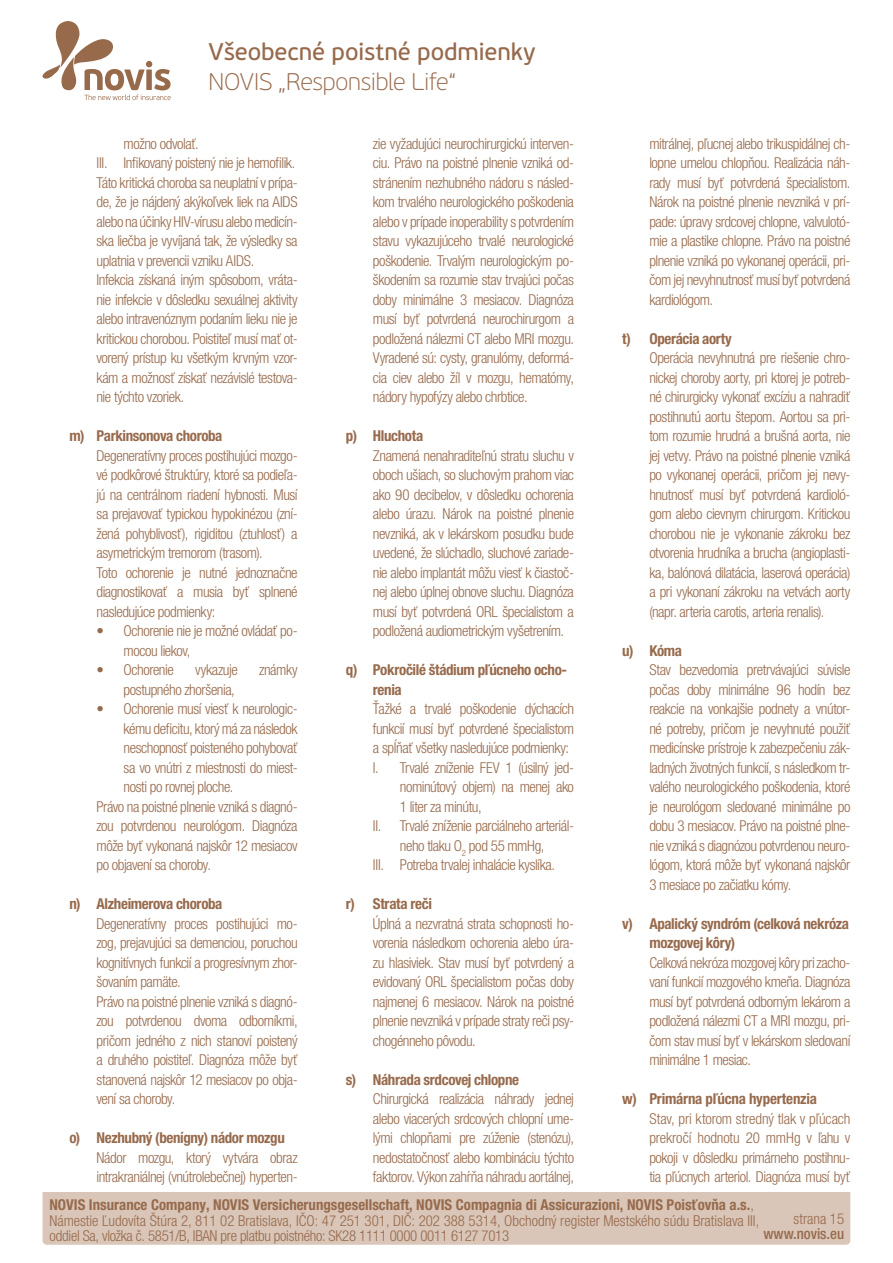
<style>
.page{position:relative;width:893px;height:1263px;background:#fff}
.page>*{position:absolute;margin:0;border:0;box-sizing:border-box;transform-origin:0 0}
.t1{font:24px "PF Beau Sans Pro Bbook";letter-spacing:-.005em;color:#976a4c}
.t2{font:100 24px "PF Beau Sans Pro";letter-spacing:-.01em;color:#976a4c}
.t3{font:300 condensed 15px/19.5px "Helvetica Neue LT Pro";letter-spacing:-.03em;color:#976a4c;text-align:justify}
.t4{font:300 condensed 15px/15.3px "Helvetica Neue LT Pro";color:#976a4c}
.t5{font:700 condensed 15px/19.5px "Helvetica Neue LT Pro";letter-spacing:-.025em;color:#976a4c}
.t6{font:500 condensed 15px "Helvetica Neue LT Pro";color:#976a4c}
.s1{font-weight:700}
.s2{font-family:"Helvetica Neue LT Com"}
</style>
<div class="page">
<div style="left:43px;top:1192px;width:807px;height:53px;background:#d9c6b8"></div>
<svg style="left:42px;top:21px;width:129px;height:79px"></svg>
<h1 class="t1" style="left:208px;top:38px;width:328px">Všeobecné poistné podmienky</h1>
<h1 class="t2" style="left:208px;top:68px;width:249px">NOVIS „Responsible Life“</h1>
<p class="t3" style="left:97px;top:133px;width:203px;text-align:left;text-indent:27px">možno odvolať.<br>III. Infikovaný poistený nie je hemofilik.<br>Táto kritická choroba sa neuplatní v prípa&shy;de, že je nájdený akýkoľvek liek na AIDS alebo na účinky HIV-vírusu alebo medicín&shy;ska liečba je vyvíjaná tak, že výsledky sa uplatnia v prevencii vzniku AIDS.<br>Infekcia získaná iným spôsobom, vráta&shy;nie infekcie v dôsledku sexuálnej aktivity alebo intravenóznym podaním lieku nie je kritickou chorobou. Poistiteľ musí mať ot&shy;vorený prístup ku všetkým krvným vzor&shy;kám a možnosť získať nezávislé testova&shy;nie týchto vzoriek.</p>
<p class="t5" style="left:70px;top:426px;width:154px">m) Parkinsonova choroba</p>
<p class="t3" style="left:97px;top:445px;width:203px;text-align:left">Degeneratívny proces postihujúci mozgo&shy;vé podkôrové štruktúry, ktoré sa podieľa&shy;jú na centrálnom riadení hybnosti. Musí sa prejavovať typickou hypokinézou (zní&shy;žená pohyblivosť), rigiditou (ztuhlosť) a asymetrickým tremorom (trasom).<br>Toto ochorenie je nutné jednoznačne diagnostikovať a musia byť splnené nasledujúce podmienky:</p>
<p class="t3" style="left:124px;top:621px;width:174px;text-indent:-27px">• Ochorenie nie je možné ovládať po&shy;mocou liekov,</p>
<p class="t3" style="left:97px;top:660px;width:79px">• Ochorenie</p>
<p class="t3" style="left:195px;top:660px;width:44px">vykazuje</p>
<p class="t3" style="left:259px;top:660px;width:40px">známky</p>
<p class="t3" style="left:124px;top:679px;width:113px">postupného zhoršenia,</p>
<p class="t3" style="left:97px;top:699px;width:201px">• Ochorenie musí viesť k neurologic-</p>
<p class="t3" style="left:124px;top:718px;width:176px">kému deficitu, ktorý má za následok</p>
<p class="t3" style="left:124px;top:738px;width:176px">neschopnosť poisteného pohybovať</p>
<p class="t3" style="left:124px;top:757px;width:176px">sa vo vnútri z miestnosti do miest-</p>
<p class="t3" style="left:124px;top:777px;width:111px">nosti po rovnej ploche.</p>
<p class="t3" style="left:97px;top:796px;width:201px">Právo na poistné plnenie vzniká s diagnó-</p>
<p class="t3" style="left:97px;top:816px;width:203px">zou potvrdenou neurológom. Diagnóza</p>
<p class="t3" style="left:97px;top:835px;width:203px">môže byť vykonaná najskôr 12 mesiacov</p>
<p class="t3" style="left:97px;top:855px;width:116px">po objavení sa choroby.</p>
<p class="t5" style="left:70px;top:894px;width:154px">n) Alzheimerova choroba</p>
<p class="t3" style="left:97px;top:913px;width:203px;text-align:left">Degeneratívny proces postihujúci mo&shy;zog, prejavujúci sa demenciou, poruchou kognitívnych funkcií a progresívnym zhor&shy;šovaním pamäte.<br>Právo na poistné plnenie vzniká s diagnó&shy;zou potvrdenou dvoma odborníkmi, pričom jedného z nich stanoví poistený a druhého poistiteľ. Diagnóza môže byť stanovená najskôr 12 mesiacov po obja&shy;vení sa choroby.</p>
<p class="t5" style="left:70px;top:1128px;width:217px">o) Nezhubný (benígny) nádor mozgu</p>
<p class="t3" style="left:97px;top:1147px;width:203px">Nádor mozgu, ktorý vytvára obraz intrakraniálnej (vnútrolebečnej) hyperten-</p>
<p class="t3" style="left:373px;top:133px;width:203px">zie vyžadujúci neurochirurgickú interven&shy;ciu. Právo na poistné plnenie vzniká od&shy;stránením nezhubného nádoru s násled&shy;kom trvalého neurologického poškodenia alebo v prípade inoperability s potvrdením stavu vykazujúceho trvalé neurologické poškodenie. Trvalým neurologickým po&shy;škodením sa rozumie stav trvajúci počas doby minimálne 3 mesiacov. Diagnóza musí byť potvrdená neurochirurgom a podložená nálezmi CT alebo MRI mozgu.<br>Vyradené sú: cysty, granulómy, deformá&shy;cia ciev alebo žíl v mozgu, hematómy, nádory hypofýzy alebo chrbtice.</p>
<p class="t5" style="left:346px;top:426px;width:79px">p) Hluchota</p>
<p class="t3" style="left:373px;top:445px;width:203px">Znamená nenahraditeľnú stratu sluchu v oboch ušiach, so sluchovým prahom viac ako 90 decibelov, v dôsledku ochorenia alebo úrazu. Nárok na poistné plnenie nevzniká, ak v lekárskom posudku bude uvedené, že slúchadlo, sluchové zariade&shy;nie alebo implantát môžu viesť k čiastoč&shy;nej alebo úplnej obnove sluchu. Diagnóza musí byť potvrdená ORL špecialistom a podložená audiometrickým vyšetrením.</p>
<p class="t5" style="left:373px;top:660px;width:196px;text-indent:-27px">q) Pokročilé štádium pľúcneho ocho&shy;renia</p>
<p class="t3" style="left:373px;top:699px;width:203px">Ťažké a trvalé poškodenie dýchacích</p>
<p class="t3" style="left:373px;top:718px;width:203px">funkcií musí byť potvrdené špecialistom</p>
<p class="t3" style="left:373px;top:738px;width:198px">a spĺňať všetky nasledujúce podmienky:</p>
<p class="t3" style="left:373px;top:757px;width:203px">I. Trvalé zníženie FEV 1 (úsilný jed-</p>
<p class="t3" style="left:400px;top:777px;width:176px">nominútový objem) na menej ako</p>
<p class="t3" style="left:400px;top:796px;width:83px">1 liter za minútu,</p>
<p class="t3" style="left:373px;top:816px;width:203px">II. Trvalé zníženie parciálneho arteriál-</p>
<p class="t3" style="left:400px;top:835px;width:146px">neho tlaku O<sub>2</sub> pod 55 mmHg,</p>
<p class="t3" style="left:373px;top:855px;width:184px">III. Potreba trvalej inhalácie kyslíka.</p>
<p class="t5" style="left:346px;top:894px;width:88px">r) Strata reči</p>
<p class="t3" style="left:373px;top:913px;width:203px">Úplná a nezvratná strata schopnosti ho&shy;vorenia následkom ochorenia alebo úra&shy;zu hlasiviek. Stav musí byť potvrdený a evidovaný ORL špecialistom počas doby najmenej 6 mesiacov. Nárok na poistné plnenie nevzniká v prípade straty reči psy&shy;chogénneho pôvodu.</p>
<p class="t5" style="left:346px;top:1069px;width:175px">s) Náhrada srdcovej chlopne</p>
<p class="t3" style="left:373px;top:1089px;width:203px">Chirurgická realizácia náhrady jednej alebo viacerých srdcových chlopní ume&shy;lými chlopňami pre zúženie (stenózu), nedostatočnosť alebo kombináciu týchto faktorov. Výkon zahŕňa náhradu aortálnej,</p>
<p class="t3" style="left:649px;top:133px;width:203px">mitrálnej, pľucnej alebo trikuspidálnej ch&shy;lopne umelou chlopňou. Realizácia náh&shy;rady musí byť potvrdená špecialistom.<br>Nárok na poistné plnenie nevzniká v prí&shy;pade: úpravy srdcovej chlopne, valvulotó&shy;mie a plastike chlopne. Právo na poistné plnenie vzniká po vykonanej operácii, pri&shy;čom jej nevyhnutnosť musí byť potvrdená kardiológom.</p>
<p class="t5" style="left:622px;top:328px;width:111px">t) Operácia aorty</p>
<p class="t3" style="left:649px;top:348px;width:203px">Operácia nevyhnutná pre riešenie chro&shy;nickej choroby aorty, pri ktorej je potreb&shy;né chirurgicky vykonať excíziu a nahradiť postihnutú aortu štepom. Aortou sa pri&shy;tom rozumie hrudná a brušná aorta, nie jej vetvy. Právo na poistné plnenie vzniká po vykonanej operácii, pričom jej nevy&shy;hnutnosť musí byť potvrdená kardioló&shy;gom alebo cievnym chirurgom. Kritickou chorobou nie je vykonanie zákroku bez otvorenia hrudníka a brucha (angioplasti&shy;ka, balónová dilatácia, laserová operácia) a pri vykonaní zákroku na vetvách aorty (napr. arteria carotis, arteria renalis).</p>
<p class="t5" style="left:622px;top:640px;width:61px">u) Kóma</p>
<p class="t3" style="left:649px;top:660px;width:203px">Stav bezvedomia pretrvávajúci súvisle počas doby minimálne 96 hodín bez reakcie na vonkajšie podnety a vnútor&shy;né potreby, pričom je nevyhnuté použiť medicínske prístroje k zabezpečeniu zák&shy;ladných životných funkcií, s následkom tr&shy;valého neurologického poškodenia, ktoré je neurológom sledované minimálne po dobu 3 mesiacov. Právo na poistné plne&shy;nie vzniká s diagnózou potvrdenou neuro&shy;lógom, ktorá môže byť vykonaná najskôr 3 mesiace po začiatku kómy.</p>
<p class="t5" style="left:649px;top:913px;width:201px;text-indent:-27px">v) Apalický syndróm (celková nekróza mozgovej kôry)</p>
<p class="t3" style="left:649px;top:952px;width:203px">Celková nekróza mozgovej kôry pri zacho&shy;vaní funkcií mozgového kmeňa. Diagnóza musí byť potvrdená odborným lekárom a podložená nálezmi CT a MRI mozgu, pri&shy;čom stav musí byť v lekárskom sledovaní minimálne 1 mesiac.</p>
<p class="t5" style="left:622px;top:1089px;width:196px">w) Primárna pľúcna hypertenzia</p>
<p class="t3" style="left:649px;top:1108px;width:203px">Stav, pri ktorom stredný tlak v pľúcach prekročí hodnotu 20 mmHg v ľahu v pokoji v dôsledku primárneho postihnu&shy;tia pľúcnych arteriol. Diagnóza musí byť</p>
<p class="t4" style="left:49px;top:1197px;width:711px"><span class="s1">NOVIS Insurance Company, NOVIS Versicherungsgesellschaft, NOVIS Compagnia di Assicurazioni, NOVIS Poisťovňa a.s.</span>,<br>Námestie Ľudovíta Štúra 2, 811 02 Bratislava, IČO: 47 251 301, DIČ: 202 388 5314, Obchodný register <span class="s2">Mestského súdu Bratislava III</span>, oddiel Sa, vložka č. 5851/B, IBAN pre platbu poistného: SK28 1111 0000 0011 6127 7013</p>
<p class="t4" style="left:794px;top:1211px;width:52px">strana 15</p>
<p class="t6" style="left:763px;top:1224px;width:82px">www.novis.eu</p>
</div>
